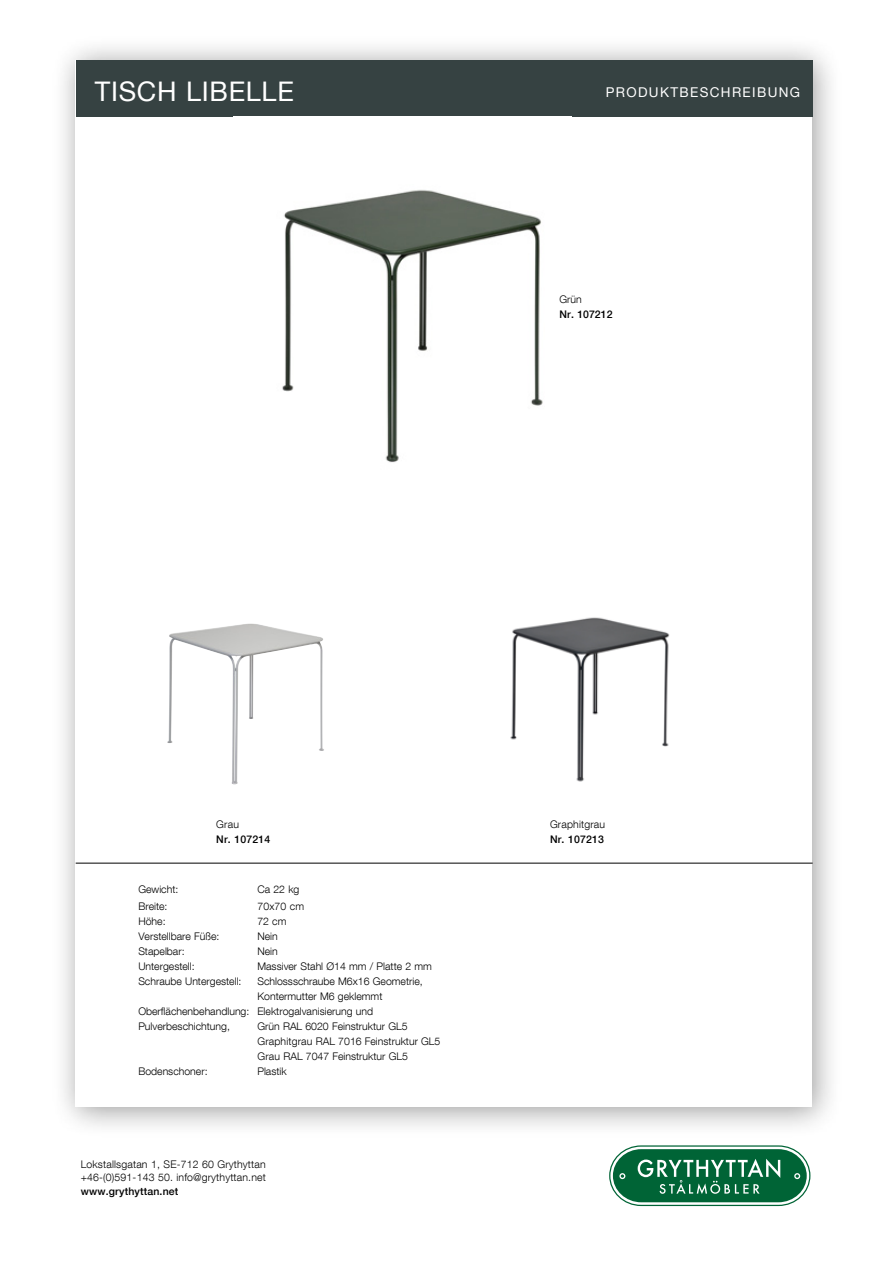
<style>
.page{position:relative;width:893px;height:1263px;background:#fff}
.page>*{position:absolute;margin:0;border:0;box-sizing:border-box;transform-origin:0 0}
.t1{font:27px "Helvetica Neue LT Com";letter-spacing:.025em;color:#fff}
.t2{font:13.5px "Helvetica Neue LT Com";letter-spacing:.1em;color:#fff}
.t3{font:300 10.5px/15px "Helvetica Neue LT Com";color:#000}
.t4{font:500 10.5px "Helvetica Neue LT Com";letter-spacing:.015em;color:#000}
</style>
<div class="page">
<div style="left:50px;top:35px;width:793px;height:1104px;background:#000;opacity:.4"></div>
<div style="left:76px;top:61px;width:736px;height:1046px;background:#fff"></div>
<svg style="left:609px;top:1146px;width:201px;height:60px"></svg>
<div style="left:76px;top:60px;width:737px;height:57px;background:#364242"></div>
<hr style="left:76px;top:863px;width:737px;height:1px;background:#000">
<img style="left:282px;top:190px;width:261px;height:273px">
<img style="left:167px;top:623px;width:157px;height:161px">
<img style="left:510px;top:617px;width:160px;height:165px">
<h1 class="t1" style="left:95px;top:74px;width:200px">TISCH LIBELLE</h1>
<p class="t2" style="left:606px;top:83px;width:196px">PRODUKTBESCHREIBUNG</p>
<p class="t3" style="left:559px;top:292px;width:24px">Grün</p>
<p class="t4" style="left:559px;top:308px;width:55px">Nr. 107212</p>
<p class="t3" style="left:216px;top:816px;width:24px">Grau</p>
<p class="t4" style="left:216px;top:833px;width:55px">Nr. 107214</p>
<p class="t3" style="left:138px;top:882px;width:42px">Gewicht:</p>
<p class="t3" style="left:257px;top:882px;width:44px">Ca 22 kg</p>
<p class="t3" style="left:138px;top:898px;width:31px">Breite:</p>
<p class="t3" style="left:257px;top:898px;width:48px">70x70 cm</p>
<p class="t3" style="left:138px;top:913px;width:29px">Höhe:</p>
<p class="t3" style="left:257px;top:913px;width:31px">72 cm</p>
<p class="t3" style="left:138px;top:928px;width:83px">Verstellbare Füße:</p>
<p class="t3" style="left:257px;top:928px;width:22px">Nein</p>
<p class="t3" style="left:138px;top:943px;width:48px">Stapelbar:</p>
<p class="t3" style="left:257px;top:943px;width:22px">Nein</p>
<p class="t3" style="left:138px;top:958px;width:58px">Untergestell:</p>
<p class="t3" style="left:257px;top:958px;width:176px">Massiver Stahl Ø14 mm / Platte 2 mm</p>
<p class="t3" style="left:138px;top:973px;width:105px">Schraube Untergestell:</p>
<p class="t3" style="left:257px;top:973px;width:167px">Schlossschraube M6x16 Geometrie,</p>
<p class="t3" style="left:257px;top:988px;width:127px">Kontermutter M6 geklemmt</p>
<p class="t3" style="left:138px;top:1003px;width:236px">Oberflächenbehandlung: Elektrogalvanisierung und</p>
<p class="t3" style="left:138px;top:1018px;width:93px">Pulverbeschichtung,</p>
<p class="t3" style="left:257px;top:1018px;width:185px">Grün RAL 6020 Feinstruktur GL5<br>Graphitgrau RAL 7016 Feinstruktur GL5<br>Grau RAL 7047 Feinstruktur GL5</p>
<p class="t3" style="left:138px;top:1063px;width:71px">Bodenschoner:</p>
<p class="t3" style="left:257px;top:1063px;width:31px">Plastik</p>
<p class="t3" style="left:81px;top:1157px;width:187px;line-height:13.5px">Lokstallsgatan 1, SE-712 60 Grythyttan +46-(0)591-143 50. info@grythyttan.net</p>
<p class="t4" style="left:81px;top:1184px;width:99px">www.grythyttan.net</p>
<p class="t3" style="left:550px;top:816px;width:57px">Graphitgrau</p>
<p class="t4" style="left:550px;top:833px;width:55px">Nr. 107213</p>
</div>
